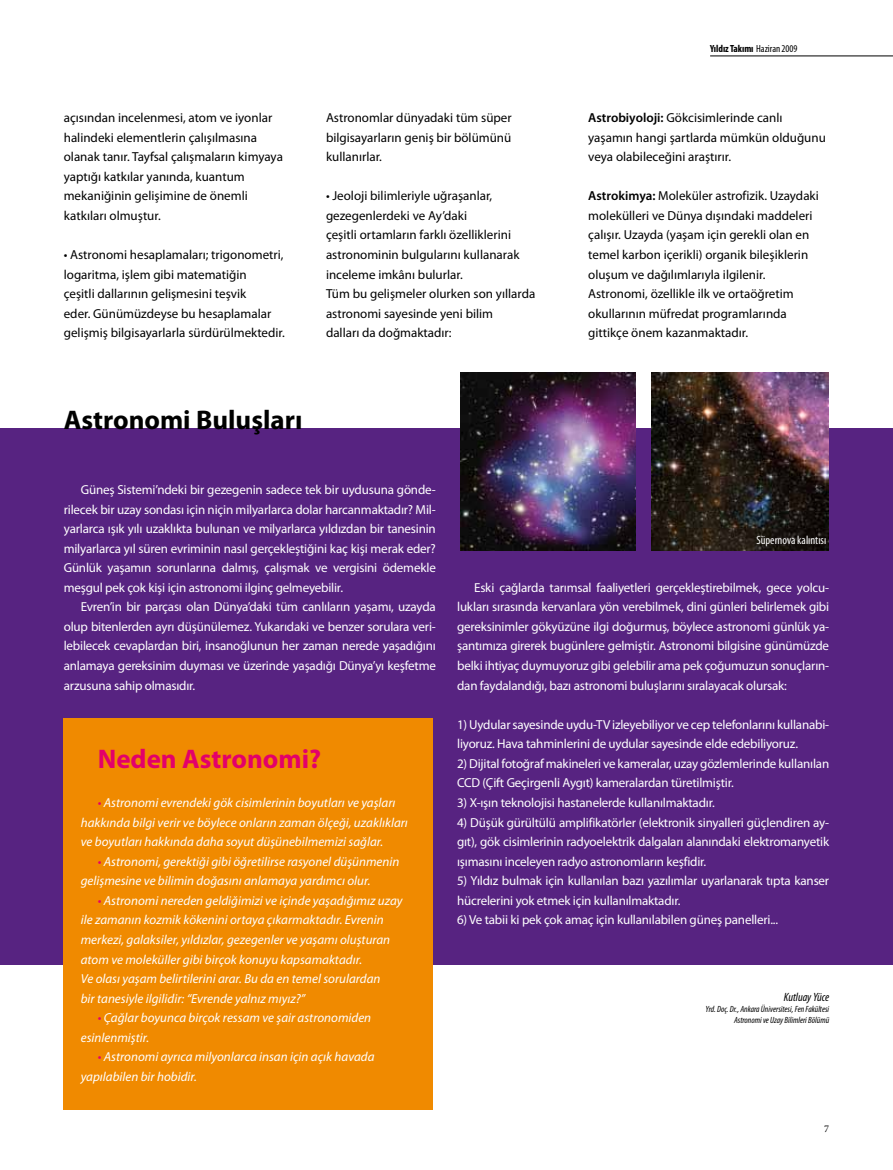
<style>
.page{position:relative;width:893px;height:1170px;background:#fff}
.page>*{position:absolute;margin:0;border:0;box-sizing:border-box;transform-origin:0 0}
.t1{font:700 27px "Myriad Pro";color:#000}
.t2{font:700 27px "Myriad Pro";color:#e3006a}
.t3{font:13.05px/19.5px "Myriad Pro";letter-spacing:-.015em;color:#fff;text-align:justify}
.t4{font:13.05px/19.5px "Myriad Pro";color:#000}
.t5{font:italic 13.05px/19.5px "Myriad Pro";color:#fff}
.t6{font:condensed 12px "Myriad Pro";color:#fff}
.t7{font:italic condensed 12px "Myriad Pro";letter-spacing:-.005em;color:#000}
.t8{font:700 condensed 10.35px "Myriad Pro";letter-spacing:-.005em;color:#000}
.t9{font:10.35px "Minion Pro";color:#000}
.t10{font:italic condensed 9px/10.8px "Myriad Pro";color:#000;text-align:right}
.s1{font-weight:400}
.s2{font-weight:600}
.s3{color:#e3006a}
</style>
<div class="page">
<hr style="left:710px;top:56px;width:183px;height:1px;background:#000">
<div style="left:0;top:429px;width:893px;height:535px;background:#572381"></div>
<div style="left:64px;top:718px;width:369px;height:391px;background:#f08a00"></div>
<img style="left:461px;top:373px;width:174px;height:177px">
<img style="left:651px;top:373px;width:177px;height:177px">
<p class="t4" style="left:64px;top:108px;width:221px">açısından incelenmesi, atom ve iyonlar halindeki elementlerin çalışılmasına olanak tanır. Tayfsal çalışmaların kimyaya yaptığı katkılar yanında, kuantum mekaniğinin gelişimine de önemli katkıları olmuştur.</p>
<p class="t4" style="left:64px;top:245px;width:223px">• Astronomi hesaplamaları; trigonometri, logaritma, işlem gibi matematiğin<br>çeşitli dallarının gelişmesini teşvik<br>eder. Günümüzdeyse bu hesaplamalar gelişmiş bilgisayarlarla sürdürülmektedir.</p>
<p class="t4" style="left:326px;top:108px;width:187px;text-align:justify">Astronomlar dünyadaki tüm süper bilgisayarların geniş bir bölümünü kullanırlar.</p>
<p class="t4" style="left:326px;top:186px;width:211px">• Jeoloji bilimleriyle uğraşanlar, gezegenlerdeki ve Ay’daki<br>çeşitli ortamların farklı özelliklerini astronominin bulgularını kullanarak inceleme imkânı bulurlar.<br>Tüm bu gelişmeler olurken son yıllarda astronomi sayesinde yeni bilim<br>dalları da doğmaktadır:</p>
<h1 class="t1" style="left:64px;top:402px;width:240px">Astronomi Buluşları</h1>
<p class="t8" style="left:710px;top:42px;width:89px">Yıldız Takımı <span class="s1">Haziran 2009</span></p>
<p class="t4" style="left:588px;top:108px;width:239px"><span class="s2">Astrobiyoloji:</span> Gökcisimlerinde canlı yaşamın hangi şartlarda mümkün olduğunu veya olabileceğini araştırır.</p>
<p class="t4" style="left:588px;top:186px;width:232px"><span class="s2">Astrokimya:</span> Moleküler astrofizik. Uzaydaki molekülleri ve Dünya dışındaki maddeleri çalışır. Uzayda (yaşam için gerekli olan en temel karbon içerikli) organik bileşiklerin oluşum ve dağılımlarıyla ilgilenir.<br>Astronomi, özellikle ilk ve ortaöğretim okullarının müfredat programlarında gittikçe önem kazanmaktadır.</p>
<p class="t3" style="left:64px;top:479px;width:374px;text-indent:17px">Güneş Sistemi’ndeki bir gezegenin sadece tek bir uydusuna gönde&shy;rilecek bir uzay sondası için niçin milyarlarca dolar harcanmaktadır? Mil&shy;yarlarca ışık yılı uzaklıkta bulunan ve milyarlarca yıldızdan bir tanesinin milyarlarca yıl süren evriminin nasıl gerçekleştiğini kaç kişi merak eder?<br>Günlük yaşamın sorunlarına dalmış, çalışmak ve vergisini ödemekle meşgul pek çok kişi için astronomi ilginç gelmeyebilir.</p>
<p class="t3" style="left:64px;top:597px;width:374px;text-indent:17px">Evren’in bir parçası olan Dünya’daki tüm canlıların yaşamı, uzayda olup bitenlerden ayrı düşünülemez. Yukarıdaki ve benzer sorulara veri&shy;lebilecek cevaplardan biri, insanoğlunun her zaman nerede yaşadığını anlamaya gereksinim duyması ve üzerinde yaşadığı Dünya’yı keşfetme arzusuna sahip olmasıdır.</p>
<h1 class="t2" style="left:98px;top:741px;width:225px">Neden Astronomi?</h1>
<p class="t5" style="left:81px;top:792px;width:329px;text-indent:17px"><span class="s3">•</span> Astronomi evrendeki gök cisimlerinin boyutları ve yaşları hakkında bilgi verir ve böylece onların zaman ölçeği, uzaklıkları ve boyutları hakkında daha soyut düşünebilmemizi sağlar.</p>
<p class="t5" style="left:81px;top:851px;width:320px;text-indent:17px"><span class="s3">•</span> Astronomi, gerektiği gibi öğretilirse rasyonel düşünmenin gelişmesine ve bilimin doğasını anlamaya yardımcı olur.</p>
<p class="t5" style="left:81px;top:890px;width:323px;text-indent:17px"><span class="s3">•</span> Astronomi nereden geldiğimizi ve içinde yaşadığımız uzay ile zamanın kozmik kökenini ortaya çıkarmaktadır. Evrenin merkezi, galaksiler, yıldızlar, gezegenler ve yaşamı oluşturan atom ve moleküller gibi birçok konuyu kapsamaktadır.<br>Ve olası yaşam belirtilerini arar. Bu da en temel sorulardan<br>bir tanesiyle ilgilidir: “Evrende yalnız mıyız?”</p>
<p class="t5" style="left:81px;top:1007px;width:292px;text-indent:17px"><span class="s3">•</span> Çağlar boyunca birçok ressam ve şair astronomiden esinlenmiştir.</p>
<p class="t5" style="left:81px;top:1046px;width:295px;text-indent:17px"><span class="s3">•</span> Astronomi ayrıca milyonlarca insan için açık havada yapılabilen bir hobidir.</p>
<p class="t6" style="left:756px;top:533px;width:71px">Süpernova kalıntısı</p>
<p class="t3" style="left:457px;top:577px;width:374px;text-indent:17px">Eski çağlarda tarımsal faaliyetleri gerçekleştirebilmek, gece yolcu&shy;lukları sırasında kervanlara yön verebilmek, dini günleri belirlemek gibi gereksinimler gökyüzüne ilgi doğurmuş, böylece astronomi günlük ya&shy;şantımıza girerek bugünlere gelmiştir. Astronomi bilgisine günümüzde belki ihtiyaç duymuyoruz gibi gelebilir ama pek çoğumuzun sonuçların&shy;dan faydalandığı, bazı astronomi buluşlarını sıralayacak olursak:</p>
<p class="t3" style="left:457px;top:714px;width:374px">1) Uydular sayesinde uydu-TV izleyebiliyor ve cep telefonlarını kullanabi&shy;liyoruz. Hava tahminlerini de uydular sayesinde elde edebiliyoruz.</p>
<p class="t3" style="left:457px;top:753px;width:374px">2) Dijital fotoğraf makineleri ve kameralar, uzay gözlemlerinde kullanılan<br>CCD (Çift Geçirgenli Aygıt) kameralardan türetilmiştir.</p>
<p class="t3" style="left:457px;top:792px;width:259px">3) X-ışın teknolojisi hastanelerde kullanılmaktadır.</p>
<p class="t3" style="left:457px;top:812px;width:374px">4) Düşük gürültülü amplifikatörler (elektronik sinyalleri güçlendiren ay&shy;gıt), gök cisimlerinin radyoelektrik dalgaları alanındaki elektromanyetik ışımasını inceleyen radyo astronomların keşfidir.</p>
<p class="t3" style="left:457px;top:870px;width:374px">5) Yıldız bulmak için kullanılan bazı yazılımlar uyarlanarak tıpta kanser hücrelerini yok etmek için kullanılmaktadır.</p>
<p class="t3" style="left:457px;top:910px;width:322px">6) Ve tabii ki pek çok amaç için kullanılabilen güneş panelleri...</p>
<p class="t7" style="left:784px;top:990px;width:47px">Kutluay Yüce</p>
<p class="t10" style="left:705px;top:1003px;width:125px">Yrd. Doç. Dr., Ankara Üniversitesi, Fen Fakültesi<br>Astronomi ve Uzay Bilimleri Bölümü</p>
<p class="t9" style="left:824px;top:1121px;width:6px">7</p>
</div>
